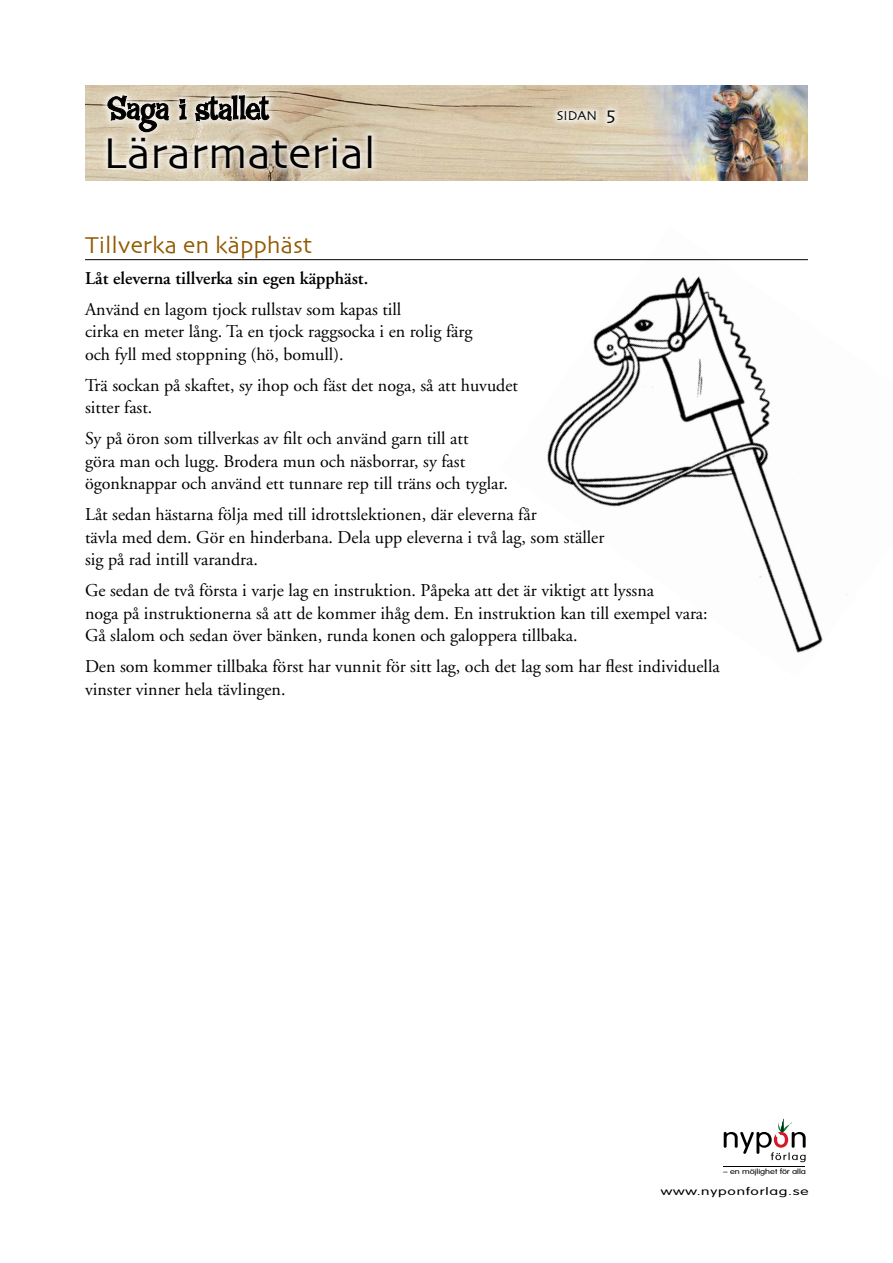
<style>
.page{position:relative;width:893px;height:1263px;background:#fff}
.page>*{position:absolute;margin:0;border:0;box-sizing:border-box;transform-origin:0 0}
.t1{font:45px "Skia";color:#000}
.t2{font:24px "Skia";color:#935b00}
.t3{font:18px/22.5px "Adobe Garamond";color:#000}
.t4{font:600 18px "Adobe Garamond";color:#000}
.t5{font:13.5px "Skia";color:#000}
.t6{font:300 10.5px "VAG Rounded";letter-spacing:.05em;color:#000;scale:1.48 1}
.t7{font:300 7.2px "VAG Rounded";letter-spacing:-.005em;color:#000;scale:1.28 1}
.s1{font-size:19.5px}
</style>
<div class="page">
<img style="left:85px;top:85px;width:723px;height:95px">
<svg style="left:724px;top:1118px;width:82px;height:44px"></svg>
<hr style="left:724px;top:1167px;width:81px;height:1px;background:#000">
<div style="left:550px;top:103px;width:72px;height:27px;background:#fff;opacity:.75"></div>
<div style="left:100px;top:128px;width:280px;height:48px;background:#fff;opacity:.75"></div>
<div style="left:100px;top:88px;width:177px;height:52px;background:#fff;opacity:.75"></div>
<svg style="left:178px;top:94px;width:92px;height:29px;background:#89847b"></svg>
<svg style="left:108px;top:94px;width:62px;height:39px;background:#928c81"></svg>
<img style="left:499px;top:260px;width:348px;height:393px">
<hr style="left:85px;top:259px;width:723px;height:1px;background:#000">
<h1 class="t1" style="left:103px;top:126px;width:274px">Lärarmaterial</h1>
<p class="t5" style="left:557px;top:107px;width:60px">SIDAN <span class="s1">5</span></p>
<h2 class="t2" style="left:85px;top:231px;width:229px">Tillverka en käpphäst</h2>
<p class="t4" style="left:85px;top:268px;width:285px">Låt eleverna tillverka sin egen käpphäst.</p>
<p class="t3" style="left:85px;top:298px;width:389px">Använd en lagom tjock rullstav som kapas till<br>cirka en meter lång. Ta en tjock raggsocka i en rolig färg och fyll med stoppning (hö, bomull).</p>
<p class="t3" style="left:85px;top:374px;width:435px">Trä sockan på skaftet, sy ihop och fäst det noga, så att huvudet sitter fast.</p>
<p class="t3" style="left:85px;top:428px;width:424px">Sy på öron som tillverkas av filt och använd garn till att<br>göra man och lugg. Brodera mun och näsborrar, sy fast ögonknappar och använd ett tunnare rep till träns och tyglar.</p>
<p class="t3" style="left:85px;top:504px;width:521px">Låt sedan hästarna följa med till idrottslektionen, där eleverna får<br>tävla med dem. Gör en hinderbana. Dela upp eleverna i två lag, som ställer sig på rad intill varandra.</p>
<p class="t3" style="left:85px;top:580px;width:624px">Ge sedan de två första i varje lag en instruktion. Påpeka att det är viktigt att lyssna<br>noga på instruktionerna så att de kommer ihåg dem. En instruktion kan till exempel vara:<br>Gå slalom och sedan över bänken, runda konen och galoppera tillbaka.</p>
<p class="t3" style="left:85px;top:656px;width:636px">Den som kommer tillbaka först har vunnit för sitt lag, och det lag som har flest individuella vinster vinner hela tävlingen.</p>
<p class="t7" style="left:723px;top:1167px;width:66px">– en möjlighet för alla</p>
<p class="t6" style="left:661px;top:1185px;width:101px">www.nyponforlag.se</p>
</div>
